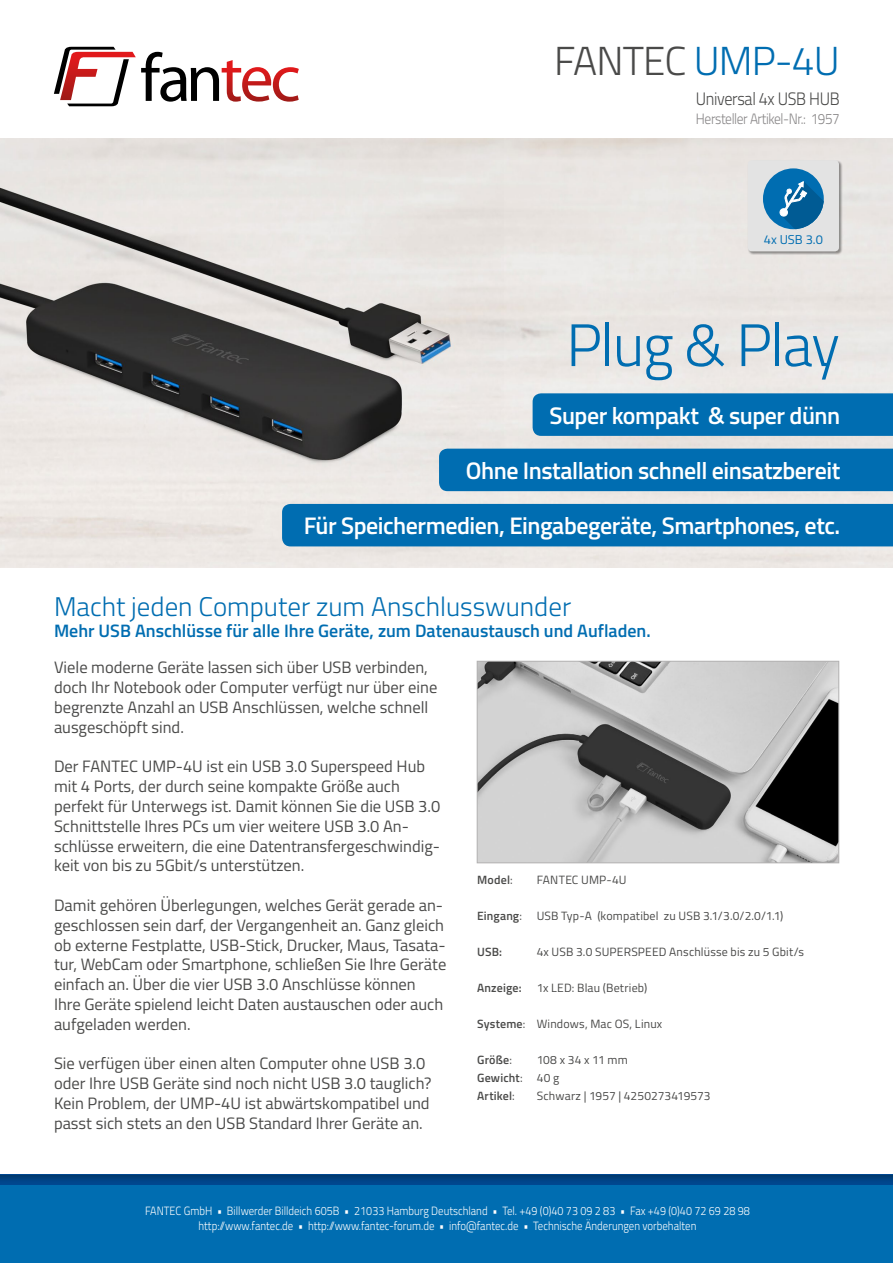
<style>
.page{position:relative;width:893px;height:1263px;background:#fff}
.page>*{position:absolute;margin:0;border:0;box-sizing:border-box;transform-origin:0 0}
.t1{font:300 60px "Titillium";letter-spacing:-.02em;color:#006db1}
.t2{font:300 40.5px "Titillium Web";letter-spacing:-.02em;color:#4a4a49}
.t3{font:300 27px "Titillium";color:#006db1}
.t4{font:600 24px "Titillium";letter-spacing:-.02em;color:#fff}
.t5{font:600 18px "Titillium";color:#006db1}
.t6{font:300 18px "Titillium";letter-spacing:-.02em;color:#4a4a49;scale:.9 1}
.t7{font:16.5px/19.8px "Titillium";color:#4a4a49}
.t8{font:300 15px "Titillium";letter-spacing:-.03em;color:#878586;scale:.9 1}
.t9{font:12.9px "Titillium";color:#006db1}
.t10{font:12px/18px "Titillium";letter-spacing:.015em;color:#4a4a49}
.t11{font:300 12px/15px "Titillium";color:#fff;text-align:center;scale:.9 1}
.t12{font:600 12px "Titillium";letter-spacing:.015em;color:#4a4a49}
.s1{font-family:"Titillium";color:#006db1}
.s2{font-weight:400}
.s3{font-weight:600}
</style>
<div class="page">
<svg style="left:54px;top:47px;width:245px;height:59px"></svg>
<div style="left:0;top:1175px;width:893px;height:88px;background:#006db1"></div>
<svg style="left:0;top:1176px;width:893px;height:8px;background:#004182"></svg>
<hr style="left:0;top:1175px;width:893px;height:1px;background:#fff">
<img style="left:0;top:139px;width:893px;height:429px">
<div style="left:533px;top:393px;width:360px;height:43px;background:#006db1"></div>
<div style="left:439px;top:449px;width:454px;height:42px;background:#006db1"></div>
<div style="left:282px;top:504px;width:611px;height:42px;background:#006db1"></div>
<img style="left:479px;top:663px;width:358px;height:198px">
<div style="left:477px;top:661px;width:362px;height:202px;border:1px solid #b3b2b2"></div>
<div style="left:747px;top:160px;width:95px;height:95px;background:#000;opacity:.4"></div>
<div style="left:748px;top:160px;width:91px;height:91px;background:#e3e3e3;border-radius:4px"></div>
<div style="left:763px;top:168px;width:61px;height:61px;background:#006db1;border-radius:50%"></div>
<svg style="left:778px;top:181px;width:46px;height:48px"></svg>
<h2 class="t2" style="left:554px;top:32px;width:287px">FANTEC <span class="s1">UMP-4U</span></h2>
<p class="t6" style="left:696px;top:86px;width:162px">Universal 4x USB HUB</p>
<p class="t8" style="left:696px;top:107px;width:161px">Hersteller Artikel-Nr.: 1957</p>
<p class="t9" style="left:764px;top:230px;width:61px">4x USB 3.0</p>
<h1 class="t1" style="left:566px;top:302px;width:275px">Plug &amp; Play</h1>
<h3 class="t4" style="left:549px;top:397px;width:292px">Super kompakt &amp; super dünn</h3>
<h3 class="t4" style="left:466px;top:452px;width:376px">Ohne Installation schnell einsatzbereit</h3>
<h3 class="t4" style="left:304px;top:508px;width:538px">Für Speichermedien, Eingabegeräte, Smartphones, etc.</h3>
<h3 class="t3" style="left:54px;top:587px;width:519px">Macht jeden Computer zum Anschlusswunder</h3>
<p class="t5" style="left:54px;top:617px;width:598px">Mehr USB Anschlüsse für alle Ihre Geräte, zum Datenaustausch und Aufladen.</p>
<p class="t7" style="left:54px;top:657px;width:385px">Viele moderne Geräte lassen sich über USB verbinden, doch Ihr Notebook oder Computer verfügt nur über eine begrenzte Anzahl an USB Anschlüssen, welche schnell ausgeschöpft sind.</p>
<p class="t7" style="left:54px;top:756px;width:388px">Der FANTEC UMP-4U ist ein USB 3.0 Superspeed Hub mit 4 Ports, der durch seine kompakte Größe auch perfekt für Unterwegs ist. Damit können Sie die USB 3.0<br>Schnittstelle Ihres PCs um vier weitere USB 3.0 An&shy;schlüsse erweitern, die eine Datentransfergeschwindig&shy;keit von bis zu 5Gbit/s unterstützen.</p>
<p class="t7" style="left:54px;top:894px;width:394px">Damit gehören Überlegungen, welches Gerät gerade an&shy;geschlossen sein darf, der Vergangenheit an. Ganz gleich ob externe Festplatte, USB-Stick, Drucker, Maus, Tasata&shy;tur, WebCam oder Smartphone, schließen Sie Ihre Geräte einfach an. Über die vier USB 3.0 Anschlüsse können Ihre Geräte spielend leicht Daten austauschen oder auch aufgeladen werden.</p>
<p class="t7" style="left:54px;top:1053px;width:379px">Sie verfügen über einen alten Computer ohne USB 3.0 oder Ihre USB Geräte sind noch nicht USB 3.0 tauglich?<br>Kein Problem, der UMP-4U ist abwärtskompatibel und passt sich stets an den USB Standard Ihrer Geräte an.</p>
<p class="t12" style="left:477px;top:870px;width:37px">Model<span class="s2">:</span></p>
<p class="t10" style="left:537px;top:870px;width:91px">FANTEC UMP-4U</p>
<p class="t10" style="left:477px;top:906px;width:308px"><span class="s3">Eingang</span>: USB Typ-A (kompatibel zu USB 3.1/3.0/2.0/1.1)</p>
<p class="t12" style="left:477px;top:942px;width:27px">USB:</p>
<p class="t10" style="left:537px;top:942px;width:269px">4x USB 3.0 SUPERSPEED Anschlüsse bis zu 5 Gbit/s</p>
<p class="t10" style="left:477px;top:978px;width:172px"><span class="s3">Anzeige:</span> 1x LED: Blau (Betrieb)</p>
<p class="t10" style="left:477px;top:1014px;width:187px"><span class="s3">Systeme</span>: Windows, Mac OS, Linux</p>
<p class="t12" style="left:477px;top:1050px;width:36px">Größe<span class="s2">:</span></p>
<p class="t10" style="left:477px;top:1050px;width:152px;text-indent:60px">108 x 34 x 11 mm<br><span class="s3">Gewicht</span>: 40 g<br><span class="s3">Artikel</span>:</p>
<p class="t10" style="left:537px;top:1086px;width:176px">Schwarz | 1957 | 4250273419573</p>
<p class="t11" style="left:145px;top:1202px;width:674px">FANTEC GmbH • Billwerder Billdeich 605B • 21033 Hamburg Deutschland • Tel. +49 (0)40 73 09 2 83 • Fax +49 (0)40 72 69 28 98 http://www.fantec.de • http://www.fantec-forum.de • info@fantec.de • Technische Änderungen vorbehalten</p>
</div>
